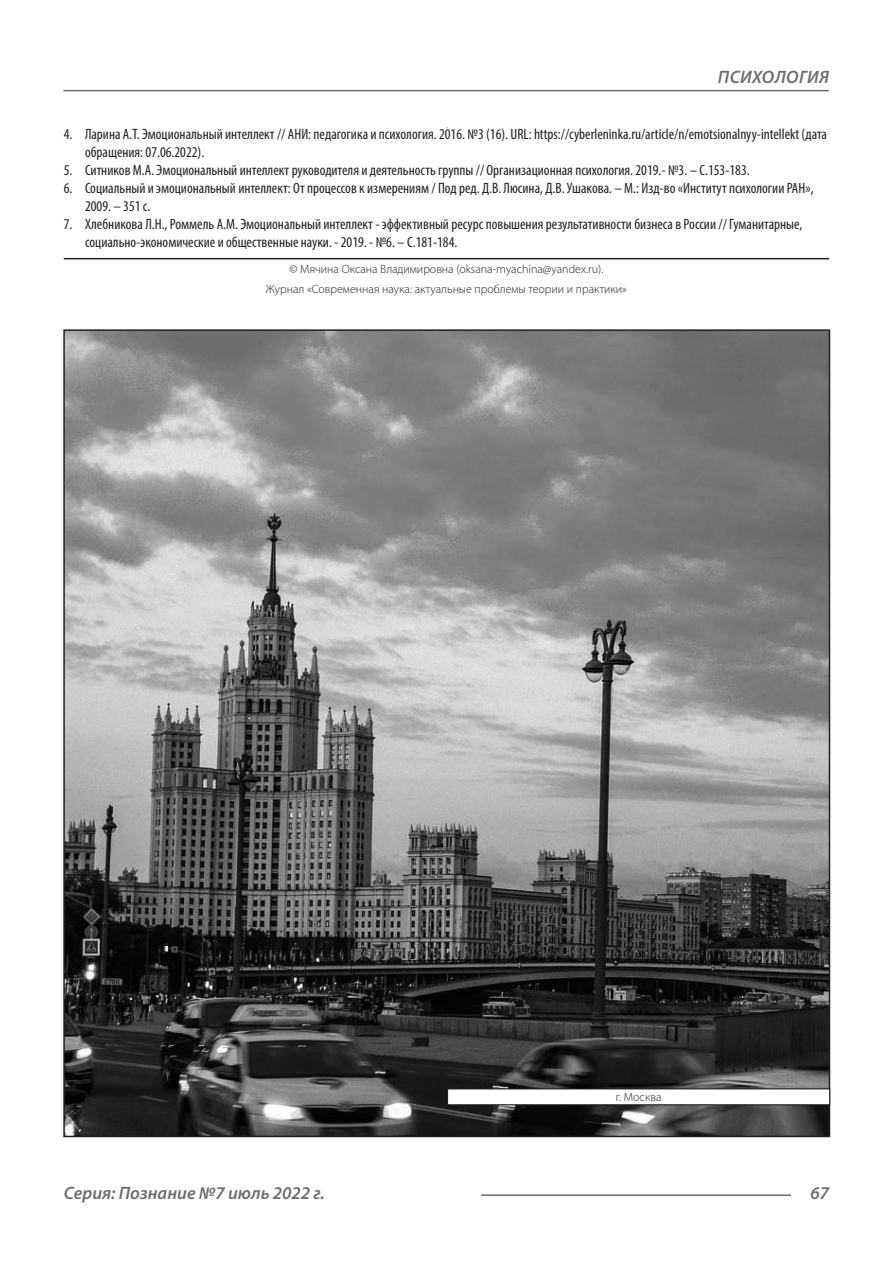
<style>
.page{position:relative;width:893px;height:1263px;background:#fff}
.page>*{position:absolute;margin:0;border:0;box-sizing:border-box;transform-origin:0 0}
.t1{font:italic 600 18px "Myriad Pro";color:#6c6d70}
.t2{font:italic 600 18px "Myriad Pro";letter-spacing:.02em;color:#6c6d70}
.t3{font:condensed 15px/18px "Myriad Pro";color:#231f20}
.Автор_копирайт{font:300 12px "Myriad Pro";color:#231f20}
</style>
<div class="page">
<hr style="left:63px;top:90px;width:766px;height:1px;background:#6c6d70">
<hr style="left:481px;top:1194px;width:310px;height:2px;background:#6c6d70">
<hr style="left:64px;top:258px;width:765px;height:1px;background:#231f20">
<img style="left:66px;top:332px;width:761px;height:802px">
<div style="left:447px;top:1089px;width:383px;height:16px;background:#fff"></div>
<div style="left:447px;top:1088px;width:383px;height:17px;border:1px solid #231f20"></div>
<p class="t2" style="left:718px;top:66px;width:113px">ПСИХОЛОГИЯ</p>
<p class="t3" style="left:85px;top:125px;width:743px;text-indent:-21px">4. Ларина А.Т. Эмоциональный интеллект // АНИ: педагогика и психология. 2016. №3 (16). URL: https://cyberleninka.ru/article/n/emotsionalnyy-intellekt (дата обращения: 07.06.2022).</p>
<p class="t3" style="left:64px;top:161px;width:687px">5. Ситников М.А. Эмоциональный интеллект руководителя и деятельность группы // Организационная психология. 2019.- №3. – С.153-183.</p>
<p class="t3" style="left:85px;top:179px;width:730px;text-indent:-21px">6. Социальный и эмоциональный интеллект: От процессов к измерениям / Под ред. Д.В. Люсина, Д.В. Ушакова. – М.: Изд-во «Институт психологии РАН»,<br>2009. – 351 с.</p>
<p class="t3" style="left:85px;top:215px;width:719px;text-indent:-21px">7. Хлебникова Л.Н., Роммель А.М. Эмоциональный интеллект - эффективный ресурс повышения результативности бизнеса в России // Гуманитарные, социально-экономические и общественные науки. - 2019. - №6. – С.181-184.</p>
<p class="Автор_копирайт" style="left:290px;top:262px;width:315px">© Мячина Оксана Владимировна (oksana-myachina@yandex.ru).</p>
<p class="Автор_копирайт" style="left:266px;top:282px;width:363px">Журнал «Современная наука: актуальные проблемы теории и практики»</p>
<p class="Автор_копирайт" style="left:616px;top:1090px;width:47px">г. Москва</p>
<p class="t1" style="left:64px;top:1182px;width:263px">Серия: Познание №7 июль 2022 г.</p>
<p class="t1" style="left:810px;top:1182px;width:20px">67</p>
</div>
